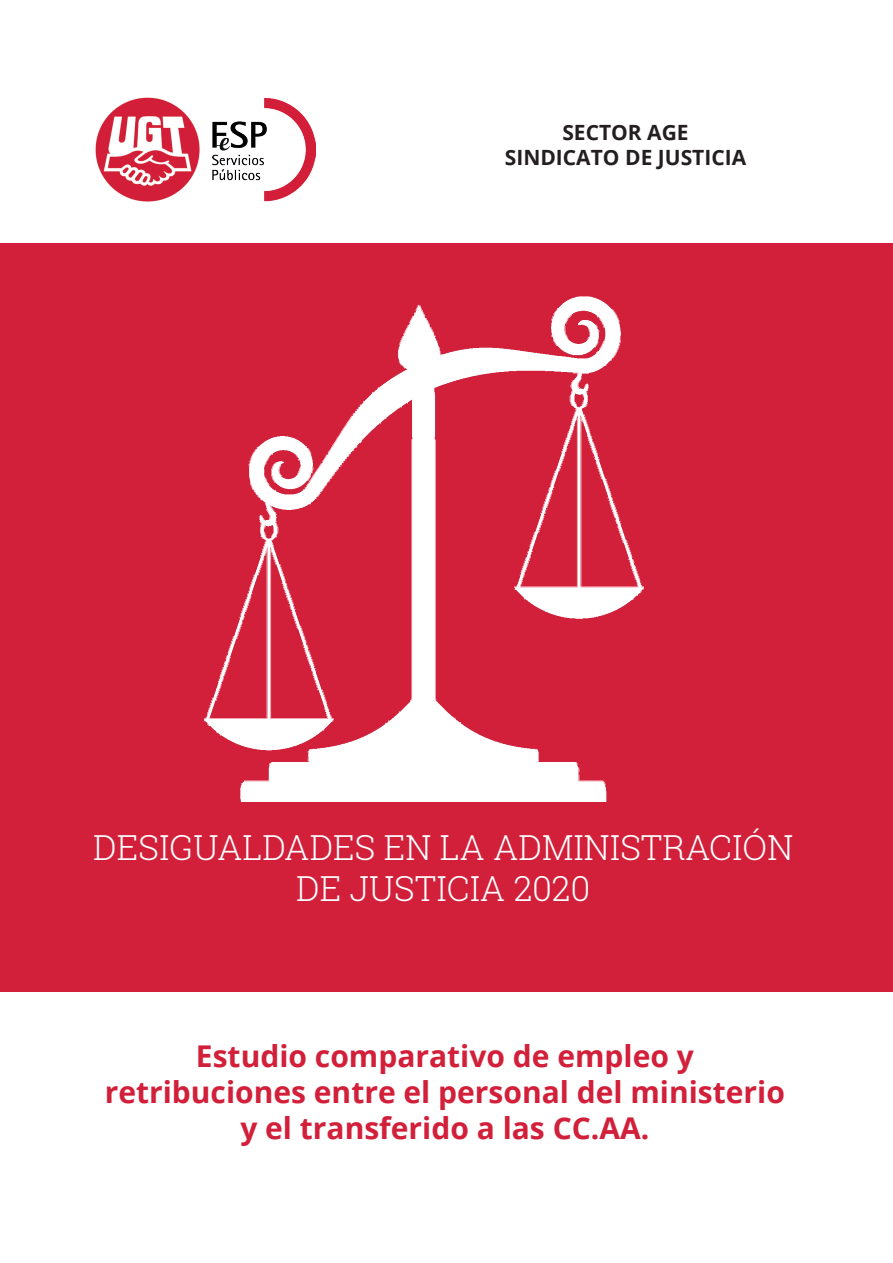
<style>
.page{position:relative;width:893px;height:1263px;background:#fff}
.page>*{position:absolute;margin:0;border:0;box-sizing:border-box;transform-origin:0 0}
.Encabezado_de_portad{font:300 34.5px "Roboto Slab";color:#fff}
.Texto_azul__Alinear{font:700 30px/36px "Open Sans";color:#d21f3a;text-align:center}
.Título_de_sección_de{font:700 21px "Open Sans";color:#231f20}
</style>
<div class="page">
<img style="left:95px;top:97px;width:220px;height:105px">
<div style="left:0;top:243px;width:893px;height:748px;background:#d21f3a"></div>
<img style="left:204px;top:296px;width:440px;height:505px">
<p class="Título_de_sección_de" style="left:562px;top:118px;width:128px">SECTOR AGE</p>
<p class="Título_de_sección_de" style="left:505px;top:143px;width:243px">SINDICATO DE JUSTICIA</p>
<p class="Encabezado_de_portad" style="left:93px;top:823px;width:701px">DESIGUALDADES EN LA ADMINISTRACIÓN</p>
<p class="Encabezado_de_portad" style="left:296px;top:865px;width:296px">DE JUSTICIA 2020</p>
<p class="Texto_azul__Alinear" style="left:105px;top:1037px;width:682px">Estudio comparativo de empleo y retribuciones entre el personal del ministerio y el transferido a las CC.AA.</p>
</div>
